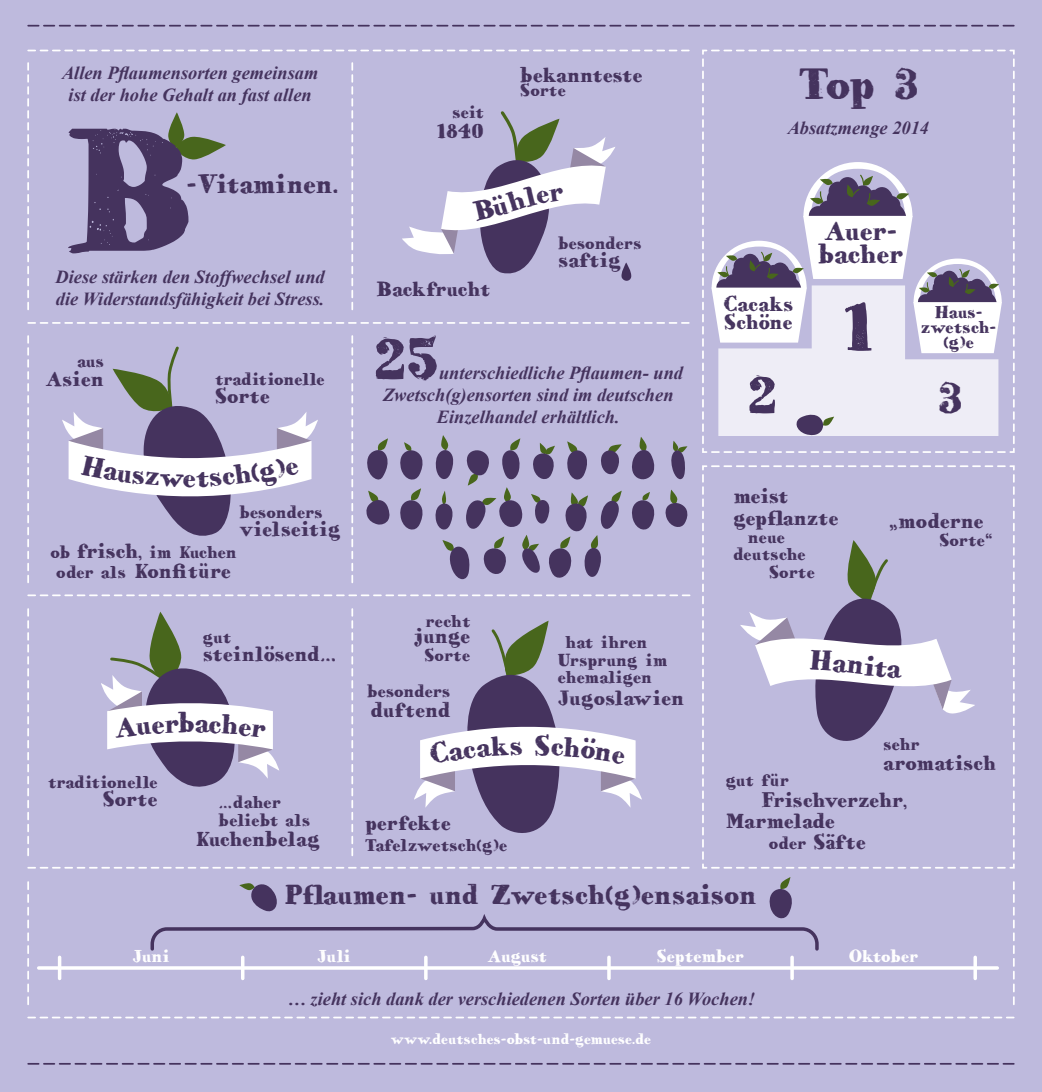
<style>
.page{position:relative;width:1042px;height:1092px;background:#fff}
.page>*{position:absolute;margin:0;border:0;box-sizing:border-box;transform-origin:0 0}
.t1{font:177.97px "HVD Bodedo";color:#45335e}
.t2{font:69.83px "HVD Bodedo";color:#45335e}
.t3{font:60.2px "HVD Bodedo";color:#45335e}
.t4{font:54.43px "HVD Bodedo";color:#45335e}
.t5{font:45.5px "HVD Bodedo";color:#45335e}
.t6{font:28.18px "HVD Bodedo";color:#45335e}
.t7{font:28px "HVD Bodedo";letter-spacing:-.015em;color:#45335e}
.t8{font:27.12px/23.1px "HVD Bodedo";letter-spacing:-.015em;color:#45335e}
.t9{font:26.78px "HVD Bodedo";letter-spacing:-.025em;color:#45335e}
.t10{font:21px/17.8px "HVD Bodedo";color:#45335e}
.t11{font:21px/21.7px "HVD Bodedo";letter-spacing:-.02em;color:#45335e}
.t12{font:21px "HVD Bodedo";letter-spacing:-.03em;color:#45335e}
.t13{font:21px "HVD Bodedo";letter-spacing:-.04em;color:#45335e}
.t14{font:italic 700 18.38px/22.1px "Times New Roman";color:#45335e;text-align:center}
.t15{font:17.5px/17.5px "HVD Bodedo";color:#45335e}
.t16{font:17.5px "HVD Bodedo";letter-spacing:-.04em;color:#45335e}
.t17{font:17.5px "HVD Bodedo";letter-spacing:-.015em;color:#fff}
.t18{font:17.5px "HVD Bodedo";letter-spacing:-.02em;color:#45335e}
.t19{font:14.88px "HVD Bodedo";color:#fff}
.s1{font-size:21px}
.s2{font-size:17.5px}
</style>
<div class="page">
<div style="left:0;top:0;width:1042px;height:1091px;background:#bebadd"></div>
<svg style="left:168px;top:112px;width:58px;height:48px"></svg>
<svg style="left:702px;top:49px;width:313px;height:404px"></svg>
<svg style="left:702px;top:465px;width:313px;height:404px"></svg>
<svg style="left:28px;top:25px;width:986px;height:2px"></svg>
<svg style="left:28px;top:1063px;width:986px;height:1px"></svg>
<svg style="left:351px;top:63px;width:2px;height:246px"></svg>
<svg style="left:27px;top:63px;width:2px;height:246px"></svg>
<svg style="left:351px;top:336px;width:2px;height:246px"></svg>
<svg style="left:27px;top:336px;width:2px;height:246px"></svg>
<svg style="left:351px;top:609px;width:2px;height:246px"></svg>
<svg style="left:27px;top:609px;width:2px;height:246px"></svg>
<svg style="left:27px;top:882px;width:2px;height:122px"></svg>
<svg style="left:1013px;top:882px;width:1px;height:122px"></svg>
<svg style="left:28px;top:322px;width:661px;height:2px"></svg>
<svg style="left:28px;top:50px;width:661px;height:1px"></svg>
<svg style="left:28px;top:1016px;width:986px;height:2px"></svg>
<svg style="left:28px;top:594px;width:662px;height:2px"></svg>
<svg style="left:28px;top:867px;width:661px;height:1px"></svg>
<svg style="left:367px;top:438px;width:21px;height:42px"></svg>
<svg style="left:400px;top:442px;width:23px;height:38px"></svg>
<svg style="left:632px;top:437px;width:23px;height:43px"></svg>
<svg style="left:671px;top:441px;width:16px;height:38px"></svg>
<svg style="left:366px;top:490px;width:24px;height:35px"></svg>
<svg style="left:400px;top:488px;width:23px;height:42px"></svg>
<svg style="left:632px;top:492px;width:23px;height:38px"></svg>
<svg style="left:665px;top:489px;width:23px;height:38px"></svg>
<svg style="left:435px;top:435px;width:187px;height:144px"></svg>
<hr style="left:39px;top:966px;width:958px;height:3px;background:#fff">
<hr style="left:58px;top:957px;width:3px;height:21px;background:#fff">
<hr style="left:241px;top:957px;width:3px;height:21px;background:#fff">
<hr style="left:424px;top:957px;width:3px;height:21px;background:#fff">
<svg style="left:607px;top:957px;width:4px;height:21px"></svg>
<svg style="left:790px;top:957px;width:4px;height:21px"></svg>
<svg style="left:973px;top:957px;width:4px;height:21px"></svg>
<svg style="left:150px;top:877px;width:669px;height:74px"></svg>
<svg style="left:711px;top:162px;width:291px;height:274px"></svg>
<svg style="left:62px;top:346px;width:256px;height:190px"></svg>
<svg style="left:414px;top:620px;width:228px;height:213px"></svg>
<svg style="left:101px;top:611px;width:178px;height:176px"></svg>
<svg style="left:402px;top:111px;width:230px;height:170px"></svg>
<svg style="left:740px;top:540px;width:235px;height:206px"></svg>
<p class="t14" style="left:62px;top:61px;width:258px">Allen Pflaumensorten gemeinsam ist der hohe Gehalt an fast allen</p>
<h1 class="t1" style="left:64px;top:77px;width:133px">B</h1>
<h3 class="t9" style="left:187px;top:167px;width:153px">-Vitaminen.</h3>
<p class="t14" style="left:56px;top:265px;width:271px;text-align:left">Diese stärken den Stoffwechsel und die Widerstandsfähigkeit bei Stress.</p>
<p class="t15" style="left:77px;top:351px;width:28px">aus</p>
<p class="t10" style="left:46px;top:370px;width:60px">Asien</p>
<p class="t18" style="left:215px;top:368px;width:111px">traditionelle</p>
<p class="t10" style="left:215px;top:387px;width:56px">Sorte</p>
<h3 class="t6" style="left:183px;top:459px;width:15px">e</h3>
<p class="t15" style="left:239px;top:502px;width:85px">besonders</p>
<p class="t10" style="left:239px;top:519px;width:103px">vielseitig</p>
<p class="t16" style="left:51px;top:541px;width:188px">ob <span class="s1">frisch</span>, im Kuchen</p>
<p class="t10" style="left:56px;top:561px;width:176px"><span class="s2">oder als</span> Konfitüre</p>
<p class="t15" style="left:452px;top:103px;width:33px">seit</p>
<p class="t10" style="left:437px;top:121px;width:49px">1840</p>
<p class="t11" style="left:520px;top:63px;width:124px">bekannteste</p>
<p class="t15" style="left:520px;top:81px;width:47px">Sorte</p>
<p class="t13" style="left:377px;top:275px;width:115px">Backfrucht</p>
<p class="t15" style="left:558px;top:234px;width:85px">besonders</p>
<p class="t10" style="left:558px;top:251px;width:65px">saftig</p>
<h3 class="t3" style="left:373px;top:320px;width:67px">25</h3>
<p class="t14" style="left:439px;top:361px;width:246px">unterschiedliche Pflaumen- und</p>
<p class="t14" style="left:383px;top:383px;width:292px">Zwetsch(g)ensorten sind im deutschen</p>
<p class="t14" style="left:437px;top:405px;width:184px">Einzelhandel erhältlich.</p>
<p class="t18" style="left:48px;top:770px;width:111px">traditionelle</p>
<p class="t10" style="left:103px;top:789px;width:56px">Sorte</p>
<h3 class="t6" style="left:178px;top:704px;width:18px">b</h3>
<p class="t15" style="left:425px;top:611px;width:46px">recht</p>
<p class="t10" style="left:414px;top:626px;width:58px">junge</p>
<p class="t15" style="left:367px;top:636px;width:105px;line-height:36.6px;text-indent:57px">Sorte besonders</p>
<p class="t10" style="left:371px;top:700px;width:81px">duftend</p>
<p class="t15" style="left:203px;top:627px;width:30px">gut</p>
<p class="t10" style="left:203px;top:644px;width:135px">steinlösend…</p>
<p class="t15" style="left:558px;top:633px;width:111px;text-indent:7px">hat ihren<br>Ursprung im ehemaligen</p>
<p class="t10" style="left:558px;top:688px;width:128px">Jugoslawien</p>
<p class="t15" style="left:219px;top:793px;width:93px">…daher beliebt als</p>
<p class="t11" style="left:196px;top:827px;width:126px">Kuchenbelag</p>
<p class="t10" style="left:365px;top:813px;width:88px">perfekte</p>
<p class="t16" style="left:365px;top:834px;width:144px">Tafelzwetsch(g)e</p>
<h3 class="t5" style="left:798px;top:55px;width:122px">Top 3</h3>
<p class="t14" style="left:787px;top:116px;width:143px">Absatzmenge 2014</p>
<p class="t10" style="left:723px;top:295px;width:72px">Cacaks<br>Schöne</p>
<h3 class="t8" style="left:818px;top:219px;width:87px">Auer&shy;bacher</h3>
<h2 class="t2" style="left:843px;top:282px;width:33px">1</h2>
<p class="t15" style="left:921px;top:304px;width:77px;line-height:14.9px;text-align:center">Haus&shy;zwetsch-(g)e</p>
<h3 class="t4" style="left:747px;top:360px;width:31px">2</h3>
<h3 class="t5" style="left:938px;top:368px;width:27px">3</h3>
<p class="t11" style="left:733px;top:485px;width:107px">meist gepflanzte</p>
<p class="t15" style="left:748px;top:527px;width:39px">neue</p>
<p class="t15" style="left:733px;top:545px;width:74px">deutsche</p>
<p class="t15" style="left:769px;top:562px;width:47px">Sorte</p>
<p class="t10" style="left:889px;top:512px;width:96px">„moderne</p>
<p class="t15" style="left:939px;top:531px;width:55px">Sorte“</p>
<p class="t15" style="left:883px;top:734px;width:38px">sehr</p>
<p class="t10" style="left:883px;top:753px;width:114px">aromatisch</p>
<p class="t15" style="left:725px;top:770px;width:65px">gut für</p>
<p class="t12" style="left:761px;top:786px;width:147px">Frischverzehr<span class="s2">,</span></p>
<p class="t10" style="left:726px;top:811px;width:111px">Marmelade</p>
<p class="t10" style="left:769px;top:832px;width:99px"><span class="s2">oder</span> Säfte</p>
<h3 class="t7" style="left:285px;top:876px;width:473px">Pflaumen- und Zwetsch(g)ensaison</h3>
<p class="t17" style="left:132px;top:944px;width:39px">Juni</p>
<p class="t17" style="left:317px;top:944px;width:35px">Juli</p>
<p class="t17" style="left:487px;top:944px;width:61px">August</p>
<p class="t17" style="left:657px;top:944px;width:89px">September</p>
<p class="t17" style="left:849px;top:944px;width:71px">Oktober</p>
<p class="t14" style="left:288px;top:987px;width:469px">… zieht sich dank der verschiedenen Sorten über 16 Wochen!</p>
<p class="t19" style="left:391px;top:1029px;width:262px">www.deutsches-obst-und-gemuese.de</p>
</div>
